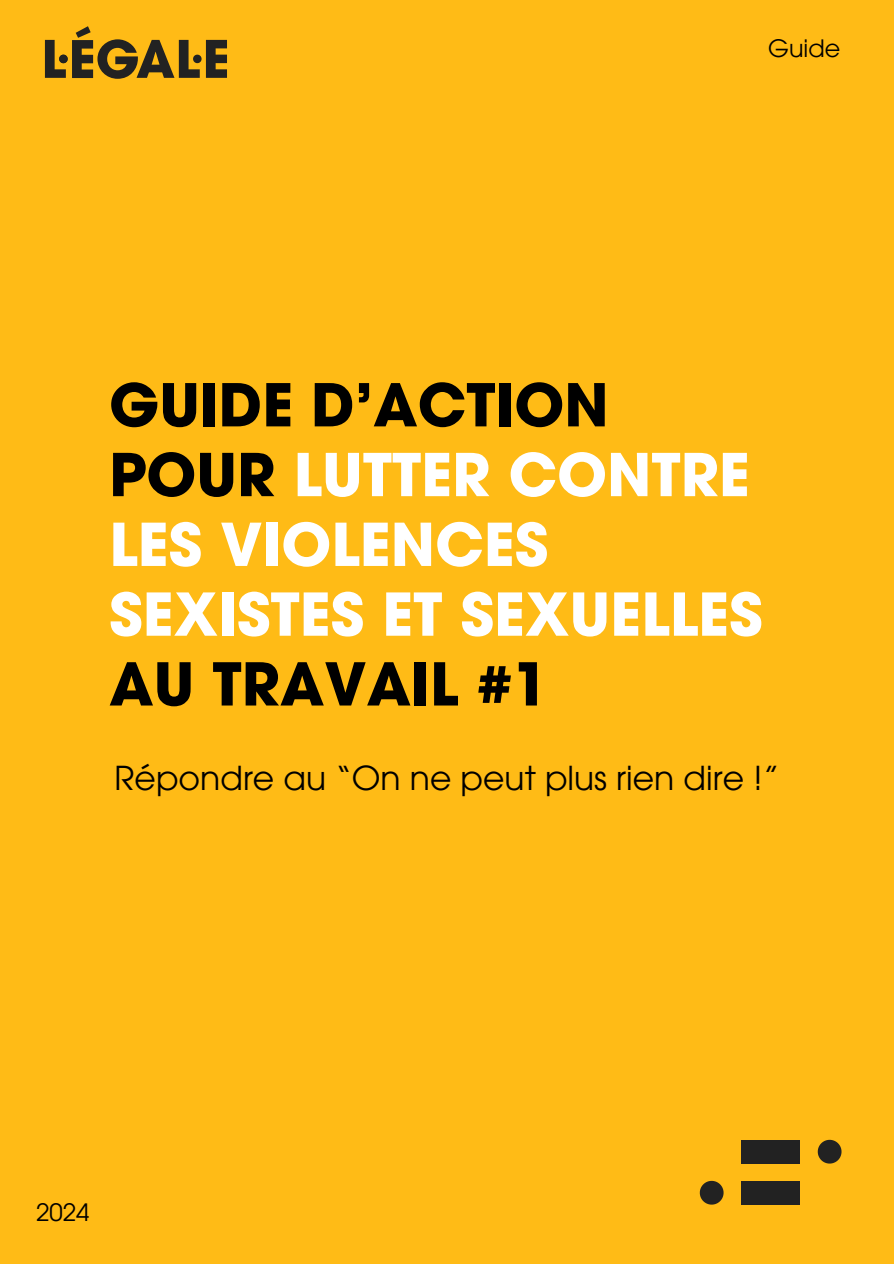
<style>
.page{position:relative;width:894px;height:1264px;background:#fff}
.page>*{position:absolute;margin:0;border:0;box-sizing:border-box;transform-origin:0 0}
.t1{font:700 58.5px/69.8px "ITC Avant Garde Pro";color:#fff}
.t2{font:33px "ITC Avant Garde Pro";color:#000}
.t3{font:24px "ITC Avant Garde Pro";color:#000}
.s1{color:#000}
</style>
<div class="page">
<div style="left:0;top:0;width:893px;height:1263px;background:#ffbb16"></div>
<svg style="left:45px;top:26px;width:182px;height:53px"></svg>
<div style="left:741px;top:1139px;width:58px;height:24px;background:#222"></div>
<div style="left:741px;top:1180px;width:58px;height:24px;background:#222"></div>
<svg style="left:817px;top:1139px;width:24px;height:24px"></svg>
<svg style="left:699px;top:1180px;width:24px;height:24px"></svg>
<h1 class="t3" style="left:767px;top:40px;width:74px">Guide</h1>
<p class="t1" style="left:109px;top:377px;width:654px"><span class="s1">GUIDE D’ACTION<br>POUR</span> LUTTER CONTRE<br>LES VIOLENCES<br>SEXISTES ET SEXUELLES<br><span class="s1">AU TRAVAIL #1</span></p>
<h2 class="t2" style="left:114px;top:765px;width:665px">Répondre au “On ne peut plus rien dire !”</h2>
<p class="t3" style="left:36px;top:1203px;width:55px">2024</p>
</div>
